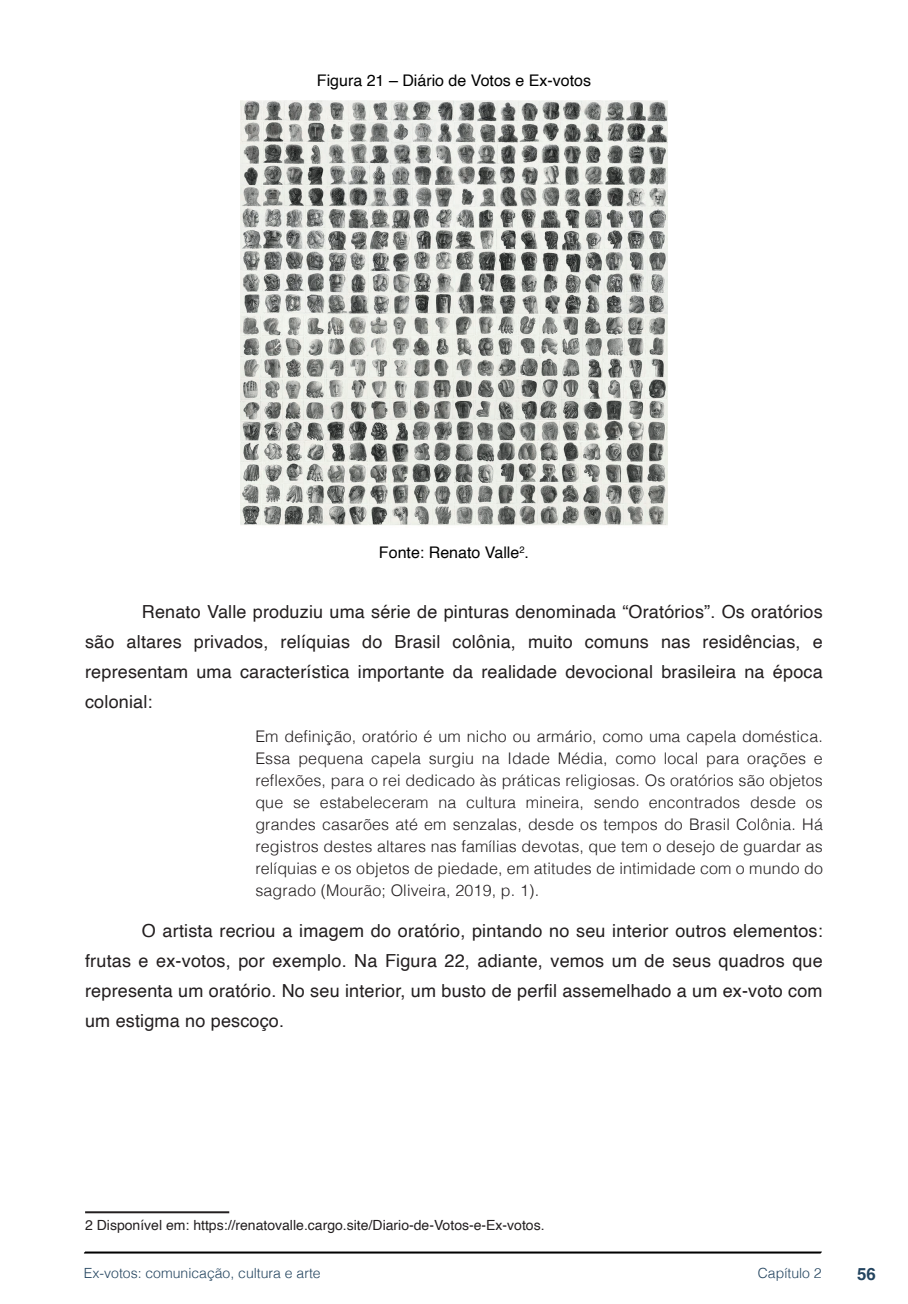
<style>
.page{position:relative;width:908px;height:1304px;background:#fff}
.page>*{position:absolute;margin:0;border:0;box-sizing:border-box;transform-origin:0 0}
.txt{font:18px/30px "Helvetica";letter-spacing:.01em;color:#231f20;text-align:justify}
.t1{font:700 16.8px "Helvetica";color:#23445f}
.citacoes{font:300 16px/22px "Helvetica";letter-spacing:.01em;color:#231f20;text-align:justify}
.imagens_graf_tab{font:16px "Helvetica";color:#000}
.nota_rdp{font:14px "Helvetica";color:#231f20}
.t2{font:300 14px "Helvetica";color:#23445f}
</style>
<div class="page">
<svg style="left:84px;top:1251px;width:737px;height:3px;background:#515151"></svg>
<img style="left:241px;top:100px;width:425px;height:425px">
<hr style="left:85px;top:1211px;width:144px;height:2px;background:#231f20">
<p class="imagens_graf_tab" style="left:317px;top:68px;width:275px">Figura 21 – Diário de Votos e Ex-votos</p>
<p class="imagens_graf_tab" style="left:379px;top:540px;width:151px">Fonte: Renato Valle<sup>2</sup>.</p>
<p class="txt" style="left:85px;top:598px;width:738px;text-indent:57px">Renato Valle produziu uma série de pinturas denominada “Oratórios”. Os oratórios são altares privados, relíquias do Brasil colônia, muito comuns nas residências, e representam uma característica importante da realidade devocional brasileira na época colonial:</p>
<p class="citacoes" style="left:255px;top:724px;width:568px">Em definição, oratório é um nicho ou armário, como uma capela doméstica.<br>Essa pequena capela surgiu na Idade Média, como local para orações e reflexões, para o rei dedicado às práticas religiosas. Os oratórios são objetos que se estabeleceram na cultura mineira, sendo encontrados desde os grandes casarões até em senzalas, desde os tempos do Brasil Colônia. Há registros destes altares nas famílias devotas, que tem o desejo de guardar as relíquias e os objetos de piedade, em atitudes de intimidade com o mundo do sagrado (Mourão; Oliveira, 2019, p. 1).</p>
<p class="txt" style="left:85px;top:916px;width:738px;text-indent:57px">O artista recriou a imagem do oratório, pintando no seu interior outros elementos: frutas e ex-votos, por exemplo. Na Figura 22, adiante, vemos um de seus quadros que representa um oratório. No seu interior, um busto de perfil assemelhado a um ex-voto com um estigma no pescoço.</p>
<p class="nota_rdp" style="left:85px;top:1215px;width:461px">2 Disponível em: https://renatovalle.cargo.site/Diario-de-Votos-e-Ex-votos.</p>
<p class="t2" style="left:84px;top:1261px;width:238px">Ex-votos: comunicação, cultura e arte</p>
<p class="t2" style="left:757px;top:1261px;width:65px">Capítulo 2</p>
<p class="t1" style="left:856px;top:1264px;width:20px">56</p>
</div>
